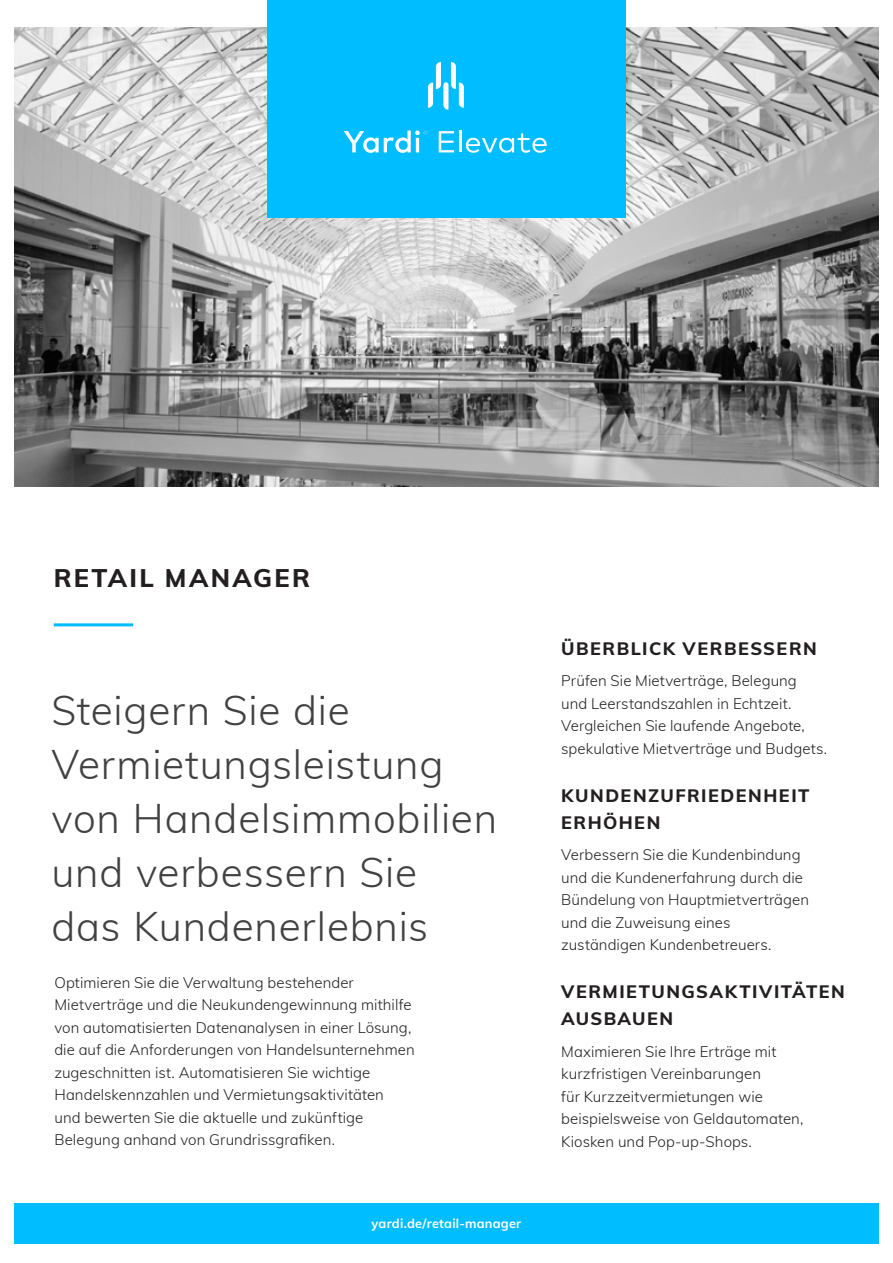
<style>
.page{position:relative;width:893px;height:1263px;background:#fff}
.page>*{position:absolute;margin:0;border:0;box-sizing:border-box;transform-origin:0 0}
.t1{font:300 40.5px/54.2px "Muli";letter-spacing:.02em;color:#414042}
.t2{font:800 25.5px "Muli";letter-spacing:.095em;color:#231f20}
.t3{font:800 18px/27px "Muli";letter-spacing:.085em;color:#231f20}
.t4{font:300 15px/22.5px "Muli";letter-spacing:.005em;color:#231f20}
.t5{font:700 12.75px "Muli";letter-spacing:.015em;color:#fff}
</style>
<div class="page">
<img style="left:14px;top:27px;width:864px;height:459px">
<hr style="left:54px;top:623px;width:79px;height:3px;background:#00bdff">
<div style="left:15px;top:1203px;width:864px;height:40px;background:#00bdff"></div>
<div style="left:267px;top:0;width:359px;height:217px;background:#00bdff"></div>
<svg style="left:439px;top:131px;width:15px;height:21px"></svg>
<hr style="left:459px;top:131px;width:3px;height:21px;background:#fff">
<svg style="left:466px;top:133px;width:81px;height:20px"></svg>
<svg style="left:428px;top:62px;width:36px;height:48px"></svg>
<svg style="left:344px;top:131px;width:83px;height:22px"></svg>
<h2 class="t2" style="left:54px;top:559px;width:258px">RETAIL MANAGER</h2>
<h1 class="t1" style="left:51px;top:681px;width:447px">Steigern Sie die<br>Vermietungsleistung von Handelsimmobilien und verbessern Sie<br>das Kundenerlebnis</h1>
<p class="t4" style="left:54px;top:970px;width:362px">Optimieren Sie die Verwaltung bestehender Mietverträge und die Neukundengewinnung mithilfe von automatisierten Datenanalysen in einer Lösung, die auf die Anforderungen von Handelsunternehmen zugeschnitten ist. Automatisieren Sie wichtige Handelskennzahlen und Vermietungsaktivitäten<br>und bewerten Sie die aktuelle und zukünftige Belegung anhand von Grundrissgrafiken.</p>
<p class="t5" style="left:372px;top:1214px;width:151px">yardi.de/retail-manager</p>
<p class="t3" style="left:561px;top:634px;width:257px">ÜBERBLICK VERBESSERN</p>
<p class="t4" style="left:561px;top:669px;width:267px">Prüfen Sie Mietverträge, Belegung<br>und Leerstandszahlen in Echtzeit.<br>Vergleichen Sie laufende Angebote, spekulative Mietverträge und Budgets.</p>
<p class="t3" style="left:561px;top:781px;width:250px">KUNDENZUFRIEDENHEIT<br>ERHÖHEN</p>
<p class="t4" style="left:561px;top:843px;width:249px">Verbessern Sie die Kundenbindung und die Kundenerfahrung durch die<br>Bündelung von Hauptmietverträgen und die Zuweisung eines zuständigen Kundenbetreuers.</p>
<p class="t3" style="left:561px;top:978px;width:285px">VERMIETUNGSAKTIVITÄTEN<br>AUSBAUEN</p>
<p class="t4" style="left:561px;top:1039px;width:244px">Maximieren Sie Ihre Erträge mit kurzfristigen Vereinbarungen<br>für Kurzzeitvermietungen wie beispielsweise von Geldautomaten,<br>Kiosken und Pop-up-Shops.</p>
</div>
